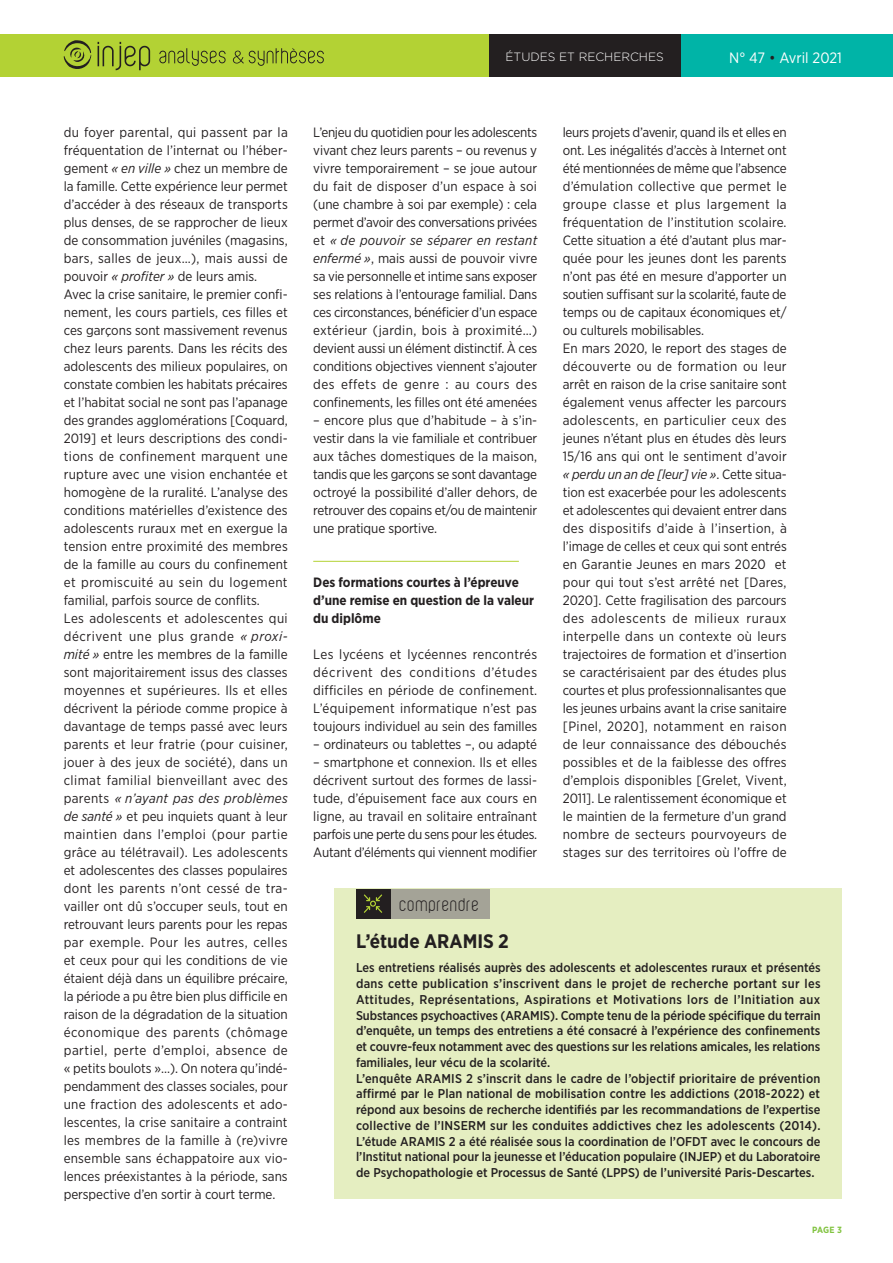
<style>
.page{position:relative;width:893px;height:1263px;background:#fff}
.page>*{position:absolute;margin:0;border:0;box-sizing:border-box;transform-origin:0 0}
.Encadré_titre{font:700 19.5px "Gotham Narrow";color:#231f20}
.t1{font:18px "Violette";letter-spacing:.03em;color:#231f20}
.Date_N{font:15px "Gotham Narrow";color:#fff}
.Texte_courant{font:13.5px/18px "Gotham Narrow";letter-spacing:-.005em;color:#231f20;text-align:justify}
.Intertitre{font:700 13.5px/18px "Gotham Narrow";color:#231f20}
.Encadré_texte{font:500 12.75px/15.8px "Gotham Narrow";color:#231f20;text-align:justify}
.t2{font:300 12px "Gotham";color:#fff}
.t3{font:700 9px "Gotham Narrow";color:#81c340}
.s1{font-style:italic}
.s2{color:#231f20}
</style>
<div class="page">
<div style="left:0;top:34px;width:489px;height:43px;background:#b3d234"></div>
<div style="left:680px;top:34px;width:213px;height:43px;background:#00b4a7"></div>
<div style="left:489px;top:34px;width:191px;height:43px;background:#231f20"></div>
<svg style="left:159px;top:48px;width:165px;height:18px"></svg>
<svg style="left:98px;top:42px;width:52px;height:28px"></svg>
<svg style="left:64px;top:40px;width:28px;height:29px"></svg>
<hr style="left:313px;top:561px;width:206px;height:1px;background:#b3d234">
<div style="left:335px;top:889px;width:507px;height:310px;background:#e5eec1"></div>
<div style="left:390px;top:889px;width:99px;height:29px;background:#a4a397"></div>
<div style="left:356px;top:889px;width:34px;height:29px;background:#231f20"></div>
<svg style="left:364px;top:894px;width:18px;height:19px"></svg>
<p class="Texte_courant" style="left:64px;top:123px;width:226px">du foyer parental, qui passent par la fréquentation de l’internat ou l’héber&shy;gement <span class="s1">« en ville »</span> chez un membre de la famille. Cette expérience leur permet d’accéder à des réseaux de transports plus denses, de se rapprocher de lieux de consommation juvéniles (magasins, bars, salles de jeux…), mais aussi de pouvoir <span class="s1">« profiter »</span> de leurs amis.</p>
<p class="Texte_courant" style="left:64px;top:285px;width:226px">Avec la crise sanitaire, le premier confi&shy;nement, les cours partiels, ces filles et ces garçons sont massivement revenus chez leurs parents. Dans les récits des adolescents des milieux populaires, on constate combien les habitats précaires et l’habitat social ne sont pas l’apanage des grandes agglomérations [Coquard, 2019] et leurs descriptions des condi&shy;tions de confinement marquent une rupture avec une vision enchantée et homogène de la ruralité. L’analyse des conditions matérielles d’existence des adolescents ruraux met en exergue la tension entre proximité des membres de la famille au cours du confinement et promiscuité au sein du logement familial, parfois source de conflits.</p>
<p class="Texte_courant" style="left:64px;top:609px;width:226px">Les adolescents et adolescentes qui décrivent une plus grande <span class="s1">« proxi&shy;mité »</span> entre les membres de la famille sont majoritairement issus des classes moyennes et supérieures. Ils et elles décrivent la période comme propice à davantage de temps passé avec leurs parents et leur fratrie (pour cuisiner, jouer à des jeux de société), dans un climat familial bienveillant avec des parents <span class="s1">« n’ayant pas des problèmes de santé »</span> et peu inquiets quant à leur maintien dans l’emploi (pour partie grâce au télétravail). Les adolescents et adolescentes des classes populaires dont les parents n’ont cessé de tra&shy;vailler ont dû s’occuper seuls, tout en retrouvant leurs parents pour les repas par exemple. Pour les autres, celles et ceux pour qui les conditions de vie étaient déjà dans un équilibre précaire, la période a pu être bien plus difficile en raison de la dégradation de la situation économique des parents (chômage partiel, perte d’emploi, absence de « petits boulots »…). On notera qu’indé&shy;pendamment des classes sociales, pour une fraction des adolescents et ado&shy;lescentes, la crise sanitaire a contraint les membres de la famille à (re)vivre ensemble sans échappatoire aux vio&shy;lences préexistantes à la période, sans perspective d’en sortir à court terme.</p>
<p class="t2" style="left:506px;top:50px;width:160px">ÉTUDES ET RECHERCHES</p>
<p class="Date_N" style="left:729px;top:48px;width:114px">N° 47 <span class="s2">•</span> Avril 2021</p>
<p class="Texte_courant" style="left:313px;top:123px;width:226px">L’enjeu du quotidien pour les adolescents vivant chez leurs parents – ou revenus y vivre temporairement – se joue autour du fait de disposer d’un espace à soi (une chambre à soi par exemple) : cela permet d’avoir des conversations privées et <span class="s1">« de pouvoir se séparer en restant enfermé »</span>, mais aussi de pouvoir vivre sa vie personnelle et intime sans exposer ses relations à l’entourage familial. Dans ces circonstances, bénéficier d’un espace extérieur (jardin, bois à proximité…) devient aussi un élément distinctif. À ces conditions objectives viennent s’ajouter des effets de genre : au cours des confinements, les filles ont été amenées</p>
<p class="Texte_courant" style="left:313px;top:411px;width:226px">– encore plus que d’habitude – à s’in&shy;vestir dans la vie familiale et contribuer aux tâches domestiques de la maison, tandis que les garçons se sont davantage octroyé la possibilité d’aller dehors, de retrouver des copains et/ou de maintenir une pratique sportive.</p>
<p class="Intertitre" style="left:313px;top:573px;width:222px">Des formations courtes à l’épreuve d’une remise en question de la valeur du diplôme</p>
<p class="Texte_courant" style="left:313px;top:645px;width:226px">Les lycéens et lycéennes rencontrés décrivent des conditions d’études difficiles en période de confinement.<br>L’équipement informatique n’est pas toujours individuel au sein des familles</p>
<p class="Texte_courant" style="left:313px;top:735px;width:225px">– ordinateurs ou tablettes –, ou adapté</p>
<p class="Texte_courant" style="left:313px;top:753px;width:226px">– smartphone et connexion. Ils et elles décrivent surtout des formes de lassi&shy;tude, d’épuisement face aux cours en ligne, au travail en solitaire entraînant parfois une perte du sens pour les études.<br>Autant d’éléments qui viennent modifier</p>
<p class="Texte_courant" style="left:563px;top:123px;width:226px">leurs projets d’avenir, quand ils et elles en ont. Les inégalités d’accès à Internet ont été mentionnées de même que l’absence d’émulation collective que permet le groupe classe et plus largement la fréquentation de l’institution scolaire.<br>Cette situation a été d’autant plus mar&shy;quée pour les jeunes dont les parents n’ont pas été en mesure d’apporter un soutien suffisant sur la scolarité, faute de temps ou de capitaux économiques et/ ou culturels mobilisables.</p>
<p class="Texte_courant" style="left:563px;top:339px;width:226px">En mars 2020, le report des stages de découverte ou de formation ou leur arrêt en raison de la crise sanitaire sont également venus affecter les parcours adolescents, en particulier ceux des jeunes n’étant plus en études dès leurs 15/16 ans qui ont le sentiment d’avoir <span class="s1">« perdu un an de [leur] vie »</span>. Cette situa&shy;tion est exacerbée pour les adolescents et adolescentes qui devaient entrer dans des dispositifs d’aide à l’insertion, à l’image de celles et ceux qui sont entrés en Garantie Jeunes en mars 2020 et pour qui tout s’est arrêté net [Dares, 2020]. Cette fragilisation des parcours des adolescents de milieux ruraux interpelle dans un contexte où leurs trajectoires de formation et d’insertion se caractérisaient par des études plus courtes et plus professionnalisantes que les jeunes urbains avant la crise sanitaire [Pinel, 2020], notamment en raison de leur connaissance des débouchés possibles et de la faiblesse des offres d’emplois disponibles [Grelet, Vivent, 2011]. Le ralentissement économique et le maintien de la fermeture d’un grand nombre de secteurs pourvoyeurs de stages sur des territoires où l’offre de</p>
<p class="t1" style="left:400px;top:894px;width:81px">comprendre</p>
<p class="Encadré_titre" style="left:356px;top:929px;width:154px">L’étude ARAMIS 2</p>
<p class="Encadré_texte" style="left:356px;top:960px;width:466px">Les entretiens réalisés auprès des adolescents et adolescentes ruraux et présentés dans cette publication s’inscrivent dans le projet de recherche portant sur les Attitudes, Représentations, Aspirations et Motivations lors de l’Initiation aux Substances psychoactives (ARAMIS). Compte tenu de la période spécifique du terrain d’enquête, un temps des entretiens a été consacré à l’expérience des confinements et couvre-feux notamment avec des questions sur les relations amicales, les relations familiales, leur vécu de la scolarité.</p>
<p class="Encadré_texte" style="left:356px;top:1070px;width:466px">L’enquête ARAMIS 2 s’inscrit dans le cadre de l’objectif prioritaire de prévention affirmé par le Plan national de mobilisation contre les addictions (2018-2022) et répond aux besoins de recherche identifiés par les recommandations de l’expertise collective de l’INSERM sur les conduites addictives chez les adolescents (2014).<br>L’étude ARAMIS 2 a été réalisée sous la coordination de l’OFDT avec le concours de l’Institut national pour la jeunesse et l’éducation populaire (INJEP) et du Laboratoire de Psychopathologie et Processus de Santé (LPPS) de l’université Paris-Descartes.</p>
<p class="t3" style="left:812px;top:1224px;width:31px">PAGE 3</p>
</div>
